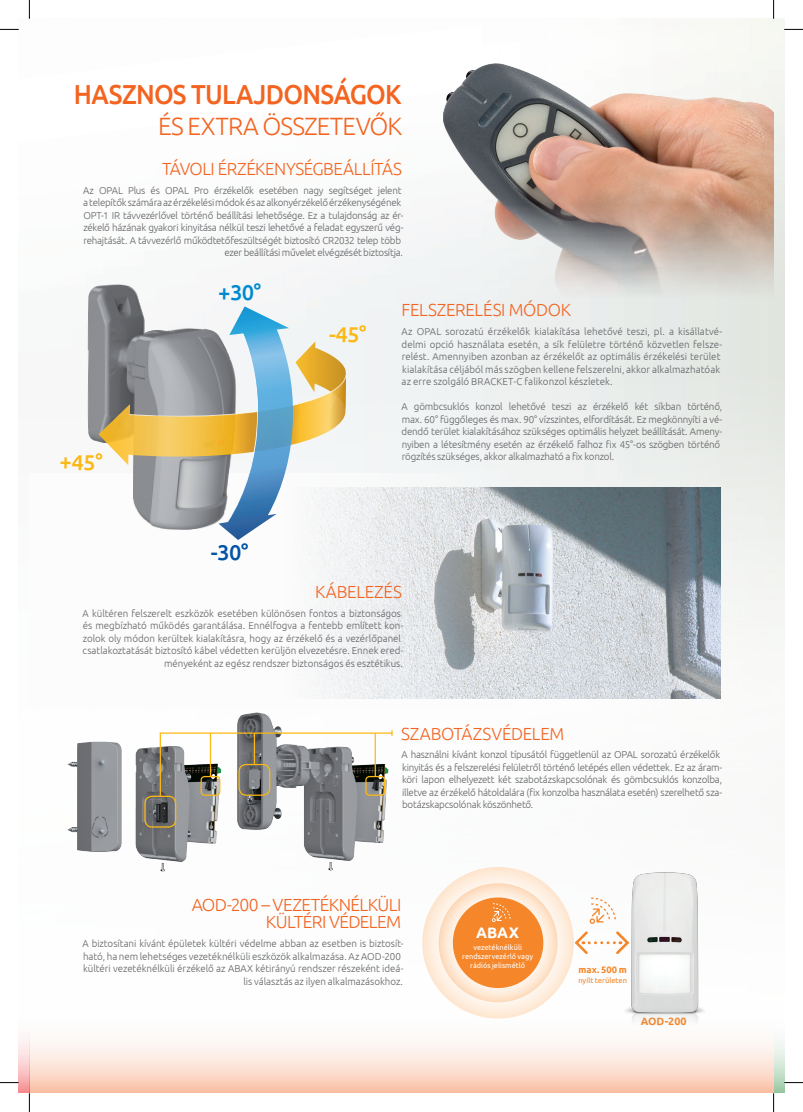
<style>
.page{position:relative;width:803px;height:1112px;background:#fff}
.page>*{position:absolute;margin:0;border:0;box-sizing:border-box;transform-origin:0 0}
.t1{font:500 27.5px "Ubuntu";letter-spacing:-.025em;color:#f36421;scale:.92 1}
.t2{font:300 25px "Ubuntu";letter-spacing:-.03em;color:#f36421}
.t3{font:500 21.5px "Ubuntu";color:#fcb814}
.t4{font:500 21.5px "Ubuntu";color:#0089cf}
.t5{font:500 21.5px "Ubuntu";color:#0154a6}
.t6{font:300 17.5px/17.5px "Ubuntu";letter-spacing:-.025em;color:#f36421;text-align:right}
.t7{font:700 15.25px "Ubuntu";color:#fff}
.t8{font:700 10.62px "Ubuntu";color:#f58629}
.t9{font:300 10px/12.5px "Ubuntu";letter-spacing:-.015em;color:#636366;text-align:right}
.t10{font:300 10px/12.5px "Ubuntu";letter-spacing:.005em;color:#636366}
.t11{font:700 9.38px "Ubuntu";letter-spacing:.005em;color:#f58629}
.t12{font:7.5px/9px "Ubuntu";color:#fff;text-align:center}
.t13{font:7.5px "Ubuntu";color:#f58629}
</style>
<div class="page">
<img style="left:242px;top:19px;width:542px;height:351px">
<svg style="left:346px;top:370px;width:438px;height:634px"></svg>
<img style="left:515px;top:488px;width:205px;height:209px">
<img style="left:444px;top:64px;width:329px;height:235px">
<svg style="left:302px;top:473px;width:213px;height:235px"></svg>
<img style="left:87px;top:273px;width:159px;height:169px">
<svg style="left:99px;top:306px;width:247px;height:234px"></svg>
<img style="left:250px;top:709px;width:167px;height:162px">
<img style="left:67px;top:713px;width:183px;height:159px">
<div style="left:144px;top:795px;width:32px;height:32px;border:1px solid #fcb814;border-radius:7px"></div>
<div style="left:238px;top:763px;width:32px;height:32px;border:1px solid #fcb814;border-radius:7px"></div>
<div style="left:201px;top:775px;width:19px;height:20px;border:1px solid #fcb814;border-radius:4px"></div>
<div style="left:365px;top:775px;width:20px;height:20px;border:1px solid #fcb814;border-radius:4px"></div>
<hr style="left:160px;top:732px;width:232px;height:1px;background:#fcb814">
<hr style="left:160px;top:733px;width:1px;height:62px;background:#fcb814">
<hr style="left:210px;top:733px;width:1px;height:42px;background:#fcb814">
<hr style="left:254px;top:733px;width:1px;height:31px;background:#fcb814">
<hr style="left:375px;top:733px;width:1px;height:43px;background:#fcb814">
<svg style="left:773px;top:1040px;width:11px;height:52px"></svg>
<svg style="left:29px;top:1004px;width:744px;height:88px"></svg>
<svg style="left:19px;top:1039px;width:10px;height:53px"></svg>
<svg style="left:422px;top:866px;width:152px;height:152px;background:#fdedde"></svg>
<svg style="left:439px;top:883px;width:118px;height:119px;background:#fde4ce"></svg>
<div style="left:453px;top:897px;width:90px;height:90px;background:#f58629;border-radius:50%"></div>
<svg style="left:573px;top:897px;width:18px;height:59px"></svg>
<svg style="left:492px;top:903px;width:18px;height:18px"></svg>
<img style="left:591px;top:849px;width:114px;height:180px">
<svg style="left:0;top:29px;width:19px;height:1px"></svg>
<svg style="left:784px;top:29px;width:19px;height:1px"></svg>
<svg style="left:0;top:1081px;width:19px;height:2px"></svg>
<svg style="left:784px;top:1081px;width:19px;height:2px"></svg>
<svg style="left:29px;top:0;width:1px;height:19px"></svg>
<svg style="left:29px;top:1092px;width:1px;height:19px"></svg>
<svg style="left:773px;top:0;width:1px;height:19px"></svg>
<svg style="left:773px;top:1092px;width:1px;height:19px"></svg>
<h1 class="t1" style="left:74px;top:77px;width:358px">HASZNOS TULAJDONSÁGOK</h1>
<h2 class="t2" style="left:158px;top:111px;width:246px">ÉS EXTRA ÖSSZETEVŐK</h2>
<h3 class="t6" style="left:162px;top:160px;width:241px">TÁVOLI ÉRZÉKENYSÉGBEÁLLÍTÁS</h3>
<p class="t9" style="left:83px;top:184px;width:322px">Az OPAL Plus és OPAL Pro érzékelők esetében nagy segítséget jelent a telepítők számára az érzékelési módok és az alkonyérzékelő érzékenységének OPT-1 IR távvezérlővel történő beállítási lehetősége. Ez a tulajdonság az ér&shy;zékelő házának gyakori kinyitása nélkül teszi lehetővé a feladat egyszerű vég&shy;rehajtását. A távvezérlő működtetőfeszültségét biztosító CR2032 telep több ezer beállítási művelet elvégzését biztosítja.</p>
<h3 class="t3" style="left:60px;top:448px;width:44px;rotate:1deg">+45°</h3>
<h3 class="t4" style="left:219px;top:278px;width:44px;rotate:1deg">+30°</h3>
<h3 class="t5" style="left:211px;top:538px;width:39px;rotate:1deg">-30°</h3>
<h3 class="t3" style="left:329px;top:320px;width:39px;rotate:1deg">-45°</h3>
<h3 class="t6" style="left:402px;top:301px;width:171px">FELSZERELÉSI MÓDOK</h3>
<p class="t10" style="left:401px;top:325px;width:322px">Az OPAL sorozatú érzékelők kialakítása lehetővé teszi, pl. a kisállatvé&shy;delmi opció használata esetén, a sík felületre történő közvetlen felsze&shy;relést. Amennyiben azonban az érzékelőt az optimális érzékelési terület kialakítása céljából más szögben kellene felszerelni, akkor alkalmazhatóak az erre szolgáló BRACKET-C falikonzol készletek.</p>
<p class="t9" style="left:401px;top:400px;width:322px;text-align:left">A gömbcsuklós konzol lehetővé teszi az érzékelő két síkban történő, max. 60° függőleges és max. 90° vízszintes, elfordítását. Ez megkönnyíti a vé&shy;dendő terület kialakításához szükséges optimális helyzet beállítását. Amen - nyiben a létesítmény esetén az érzékelő falhoz fix 45°-os szögben történő rögzítés szükséges, akkor alkalmazható a fix konzol.</p>
<h3 class="t6" style="left:315px;top:582px;width:88px">KÁBELEZÉS</h3>
<p class="t9" style="left:83px;top:606px;width:322px">A kültéren felszerelt eszközök esetében különösen fontos a biztonságos és megbízható működés garantálása. Ennélfogva a fentebb említett kon&shy;zolok oly módon kerültek kialakításra, hogy az érzékelő és a vezérlőpanel csatlakoztatását biztosító kábel védetten kerüljön elvezetésre. Ennek ered&shy;ményeként az egész rendszer biztonságos és esztétikus.</p>
<h3 class="t6" style="left:401px;top:724px;width:165px">SZABOTÁZSVÉDELEM</h3>
<p class="t9" style="left:401px;top:748px;width:322px;text-align:left">A használni kívánt konzol típusától függetlenül az OPAL sorozatú érzékelők kinyitás és a felszerelési felületről történő letépés ellen védettek. Ez az áram&shy;köri lapon elhelyezett két szabotázskapcsolónak és gömbcsuklós konzolba, illetve az érzékelő hátoldalára (fix konzolba használata esetén) szerelhető sza&shy;botázskapcsolónak köszönhető.</p>
<h3 class="t6" style="left:192px;top:895px;width:211px">AOD-200 – VEZETÉKNÉLKÜLI<br>KÜLTÉRI VÉDELEM</h3>
<p class="t9" style="left:83px;top:936px;width:322px">A biztosítani kívánt épületek kültéri védelme abban az esetben is biztosít&shy;ható, ha nem lehetséges vezetéknélküli eszközök alkalmazása. Az AOD-200 kültéri vezetéknélküli érzékelő az ABAX kétirányú rendszer részeként ideá&shy;lis választás az ilyen alkalmazásokhoz.</p>
<h3 class="t7" style="left:476px;top:922px;width:44px">ABAX</h3>
<p class="t12" style="left:462px;top:941px;width:72px">vezetéknélküli rendszervezérlő vagy rádiós jelismétlő</p>
<p class="t11" style="left:578px;top:963px;width:50px">max. 500 m</p>
<p class="t13" style="left:578px;top:975px;width:50px">nyílt területen</p>
<p class="t8" style="left:641px;top:1014px;width:47px">AOD-200</p>
</div>
